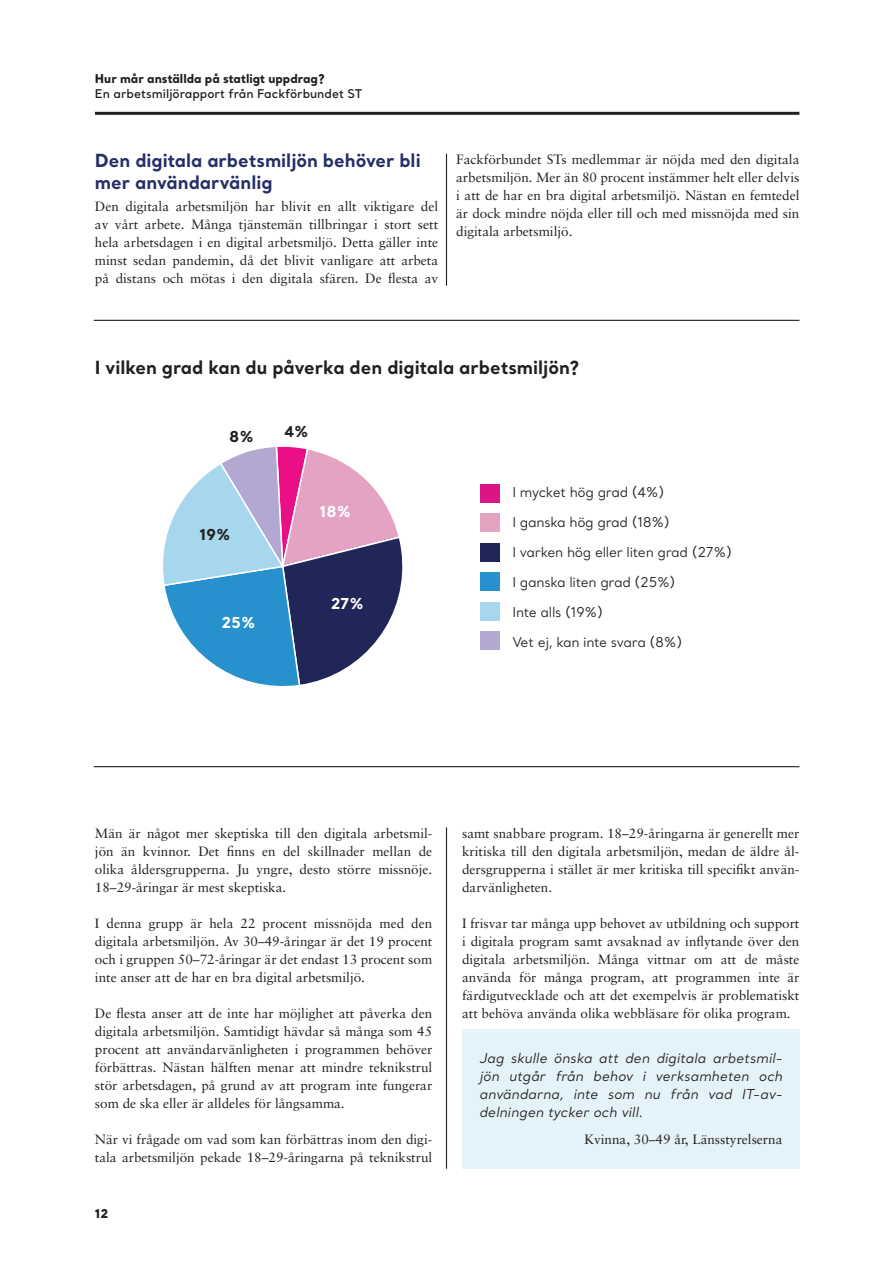
<style>
.page{position:relative;width:893px;height:1263px;background:#fff}
.page>*{position:absolute;margin:0;border:0;box-sizing:border-box;transform-origin:0 0}
.Innehåll_-_underrubr{font:700 18px/21.6px "Santral";color:#252e66}
.Innehåll_-_underrubr-2{font:700 18px "Santral";color:#231f20}
.t1{font:700 15px "Santral";color:#fff}
.t2{font:700 15px "Santral";color:#231f20}
.Innehåll_-_underrubr-3{font:13.5px/18px "Sabon LT Pro";color:#231f20;text-align:justify}
.Innehåll_-_underrubr-4{font:italic 13.5px/18px "Santral";color:#231f20;text-align:justify}
.Innehåll_-_underrubr-5{font:13.5px "Santral";letter-spacing:-.02em;color:#231f20}
.t3{font:600 12px "Santral";color:#231f20}
.t4{font:800 12px "Santral";color:#231f20}
</style>
<div class="page">
<hr style="left:95px;top:112px;width:704px;height:3px;background:#231f20">
<div style="left:462px;top:1029px;width:337px;height:140px;background:#e4f3f9"></div>
<svg style="left:163px;top:446px;width:240px;height:240px"></svg>
<div style="left:481px;top:484px;width:19px;height:19px;background:#dd1487"></div>
<div style="left:481px;top:513px;width:19px;height:19px;background:#e5a3c3"></div>
<div style="left:481px;top:543px;width:19px;height:19px;background:#212658"></div>
<div style="left:481px;top:572px;width:19px;height:19px;background:#2791cd"></div>
<div style="left:481px;top:602px;width:19px;height:19px;background:#a7d7ec"></div>
<div style="left:481px;top:631px;width:19px;height:19px;background:#b2a8d1"></div>
<hr style="left:446px;top:154px;width:1px;height:132px;background:#231f20">
<hr style="left:94px;top:320px;width:705px;height:1px;background:#231f20">
<hr style="left:94px;top:766px;width:705px;height:1px;background:#231f20">
<hr style="left:446px;top:827px;width:1px;height:342px;background:#231f20">
<p class="t4" style="left:95px;top:71px;width:231px">Hur mår anställda på statligt uppdrag?</p>
<p class="t3" style="left:95px;top:85px;width:269px">En arbetsmiljörapport från Fackförbundet ST</p>
<p class="Innehåll_-_underrubr" style="left:95px;top:149px;width:327px">Den digitala arbetsmiljön behöver bli mer användarvänlig</p>
<p class="Innehåll_-_underrubr-3" style="left:95px;top:197px;width:345px">Den digitala arbetsmiljön har blivit en allt viktigare del av vårt arbete. Många tjänstemän tillbringar i stort sett hela arbetsdagen i en digital arbetsmiljö. Detta gäller inte minst sedan pandemin, då det blivit vanligare att arbeta på distans och mötas i den digitala sfären. De flesta av</p>
<p class="Innehåll_-_underrubr-3" style="left:456px;top:150px;width:345px">Fackförbundet STs medlemmar är nöjda med den digitala arbetsmiljön. Mer än 80 procent instämmer helt eller delvis i att de har en bra digital arbetsmiljö. Nästan en femtedel är dock mindre nöjda eller till och med missnöjda med sin digitala arbetsmiljö.</p>
<p class="Innehåll_-_underrubr-2" style="left:95px;top:355px;width:486px">I vilken grad kan du påverka den digitala arbetsmiljön?</p>
<p class="t2" style="left:229px;top:426px;width:26px">8%</p>
<p class="t2" style="left:284px;top:421px;width:26px">4%</p>
<p class="t2" style="left:199px;top:524px;width:33px">19%</p>
<p class="t1" style="left:221px;top:612px;width:36px">25%</p>
<p class="t1" style="left:320px;top:501px;width:33px">18%</p>
<p class="t1" style="left:331px;top:593px;width:35px">27%</p>
<p class="Innehåll_-_underrubr-5" style="left:513px;top:483px;width:153px">I mycket hög grad (4%)</p>
<p class="Innehåll_-_underrubr-5" style="left:513px;top:513px;width:159px">I ganska hög grad (18%)</p>
<p class="Innehåll_-_underrubr-5" style="left:513px;top:543px;width:221px">I varken hög eller liten grad (27%)</p>
<p class="Innehåll_-_underrubr-5" style="left:513px;top:573px;width:164px">I ganska liten grad (25%)</p>
<p class="Innehåll_-_underrubr-5" style="left:513px;top:603px;width:92px">Inte alls (19%)</p>
<p class="Innehåll_-_underrubr-5" style="left:513px;top:633px;width:171px">Vet ej, kan inte svara (8%)</p>
<p class="Innehåll_-_underrubr-3" style="left:95px;top:824px;width:339px">Män är något mer skeptiska till den digitala arbetsmil&shy;jön än kvinnor. Det finns en del skillnader mellan de olika åldersgrupperna. Ju yngre, desto större missnöje.<br>18–29-åringar är mest skeptiska.</p>
<p class="Innehåll_-_underrubr-3" style="left:95px;top:914px;width:339px">I denna grupp är hela 22 procent missnöjda med den digitala arbetsmiljön. Av 30–49-åringar är det 19 procent och i gruppen 50–72-åringar är det endast 13 procent som inte anser att de har en bra digital arbetsmiljö.</p>
<p class="Innehåll_-_underrubr-3" style="left:95px;top:1004px;width:339px">De flesta anser att de inte har möjlighet att påverka den digitala arbetsmiljön. Samtidigt hävdar så många som 45 procent att användarvänligheten i programmen behöver förbättras. Nästan hälften menar att mindre teknikstrul stör arbetsdagen, på grund av att program inte fungerar som de ska eller är alldeles för långsamma.</p>
<p class="Innehåll_-_underrubr-3" style="left:95px;top:1130px;width:339px">När vi frågade om vad som kan förbättras inom den digi&shy;tala arbetsmiljön pekade 18–29-åringarna på teknikstrul</p>
<p class="t4" style="left:95px;top:1205px;width:15px">12</p>
<p class="Innehåll_-_underrubr-3" style="left:462px;top:824px;width:339px">samt snabbare program. 18–29-åringarna är generellt mer kritiska till den digitala arbetsmiljön, medan de äldre ål&shy;dersgrupperna i stället är mer kritiska till specifikt använ&shy;darvänligheten.</p>
<p class="Innehåll_-_underrubr-3" style="left:462px;top:914px;width:339px">I frisvar tar många upp behovet av utbildning och support i digitala program samt avsaknad av inflytande över den digitala arbetsmiljön. Många vittnar om att de måste använda för många program, att programmen inte är färdigutvecklade och att det exempelvis är problematiskt att behöva använda olika webbläsare för olika program.</p>
<p class="Innehåll_-_underrubr-4" style="left:479px;top:1049px;width:305px">Jag skulle önska att den digitala arbetsmil&shy;jön utgår från behov i verksamheten och användarna, inte som nu från vad IT-av&shy;delningen tycker och vill.</p>
<p class="Innehåll_-_underrubr-3" style="left:584px;top:1130px;width:200px">Kvinna, 30–49 år, Länsstyrelserna</p>
</div>
